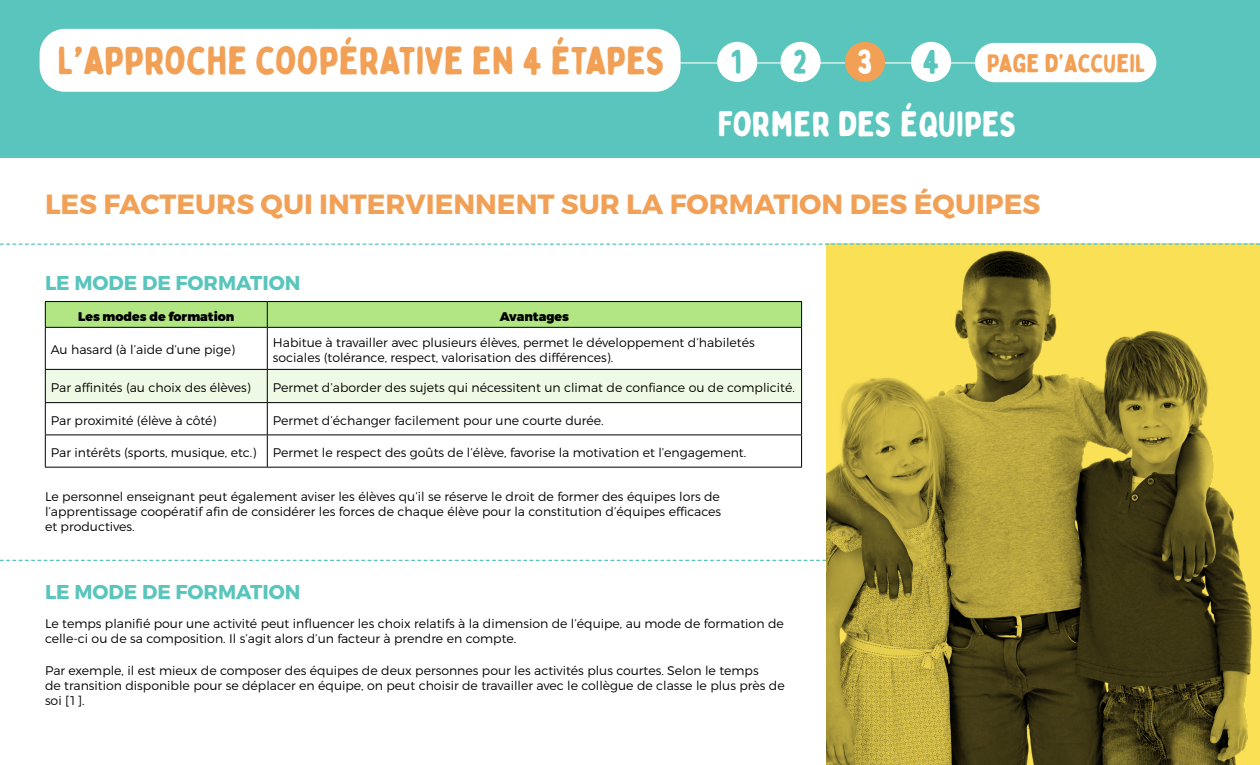
<style>
.page{position:relative;width:1260px;height:765px;background:#fff}
.page>*{position:absolute;margin:0;border:0;box-sizing:border-box;transform-origin:0 0}
.t1{font:39.25px "Bobby Jones Soft";color:#f1a056}
.t2{font:35.25px "Bobby Jones Soft";color:#fff}
.t3{font:33.75px "Bobby Jones Soft";color:#5ac5bc}
.t4{font:33.75px "Bobby Jones Soft";color:#fff}
.t5{font:700 27.75px "Montserrat";color:#f1a056}
.t6{font:25.38px "Bobby Jones Soft";letter-spacing:-.02em;color:#f1a056}
.t7{font:700 20px "Montserrat";color:#5ac5bc}
.t8{font:300 12.5px/15px "Montserrat";color:#000}
.t9{font:900 12.5px "Montserrat";color:#000}
.s1{font-family:"Montserrat";font-weight:700}
.s2{font-family:"Montserrat"}
</style>
<div class="page">
<svg style="left:0;top:560px;width:826px;height:1px"></svg>
<div style="left:46px;top:370px;width:755px;height:32px;background:#effae6"></div>
<hr style="left:45px;top:301px;width:222px;height:1px;background:#000">
<hr style="left:267px;top:301px;width:535px;height:1px;background:#000">
<svg style="left:45px;top:302px;width:757px;height:25px;background:#aee380"></svg>
<hr style="left:45px;top:327px;width:222px;height:1px;background:#000">
<hr style="left:45px;top:328px;width:1px;height:41px;background:#000">
<hr style="left:267px;top:327px;width:535px;height:1px;background:#000">
<hr style="left:267px;top:328px;width:1px;height:41px;background:#000">
<hr style="left:801px;top:328px;width:1px;height:41px;background:#000">
<hr style="left:45px;top:369px;width:222px;height:1px;background:#000">
<hr style="left:45px;top:370px;width:1px;height:32px;background:#000">
<hr style="left:267px;top:369px;width:535px;height:1px;background:#000">
<hr style="left:267px;top:370px;width:1px;height:32px;background:#000">
<hr style="left:801px;top:370px;width:1px;height:32px;background:#000">
<hr style="left:45px;top:402px;width:222px;height:1px;background:#000">
<hr style="left:45px;top:403px;width:1px;height:32px;background:#000">
<hr style="left:267px;top:402px;width:535px;height:1px;background:#000">
<hr style="left:267px;top:403px;width:1px;height:32px;background:#000">
<hr style="left:801px;top:403px;width:1px;height:32px;background:#000">
<hr style="left:45px;top:435px;width:222px;height:1px;background:#000">
<hr style="left:45px;top:435px;width:1px;height:32px;background:#000">
<hr style="left:267px;top:435px;width:535px;height:1px;background:#000">
<hr style="left:267px;top:435px;width:1px;height:32px;background:#000">
<hr style="left:801px;top:435px;width:1px;height:32px;background:#000">
<hr style="left:45px;top:467px;width:222px;height:1px;background:#000">
<hr style="left:267px;top:467px;width:535px;height:1px;background:#000">
<div style="left:0;top:0;width:1260px;height:158px;background:#5ac5bc"></div>
<div style="left:40px;top:29px;width:641px;height:63px;background:#fff;border-radius:25px"></div>
<hr style="left:665px;top:62px;width:327px;height:2px;background:#fff">
<div style="left:717px;top:42px;width:40px;height:40px;background:#fff;border-radius:50%"></div>
<div style="left:781px;top:42px;width:40px;height:40px;background:#fff;border-radius:50%"></div>
<div style="left:845px;top:42px;width:40px;height:40px;background:#f1a056;border-radius:50%"></div>
<div style="left:911px;top:42px;width:40px;height:40px;background:#fff;border-radius:50%"></div>
<div style="left:975px;top:43px;width:181px;height:39px;background:#fff;border-radius:20px"></div>
<img style="left:826px;top:245px;width:434px;height:520px">
<svg style="left:0;top:244px;width:1260px;height:1px"></svg>
<h1 class="t1" style="left:57px;top:37px;width:610px">L<span class="s1">’</span>APPROCHE COOPÉRATIVE EN 4 ÉTAPES</h1>
<h3 class="t3" style="left:731px;top:41px;width:13px">1</h3>
<h3 class="t3" style="left:793px;top:41px;width:16px">2</h3>
<h3 class="t4" style="left:857px;top:41px;width:17px">3</h3>
<h3 class="t3" style="left:922px;top:41px;width:19px">4</h3>
<h3 class="t6" style="left:987px;top:47px;width:161px">PAGE D<span class="s2">’</span>ACCUEIL</h3>
<h2 class="t2" style="left:718px;top:102px;width:301px">FORMER DES ÉQUIPES</h2>
<h3 class="t5" style="left:45px;top:187px;width:997px">LES FACTEURS QUI INTERVIENNENT SUR LA FORMATION DES ÉQUIPES</h3>
<h3 class="t7" style="left:45px;top:270px;width:257px">LE MODE DE FORMATION</h3>
<p class="t9" style="left:78px;top:308px;width:158px">Les modes de formation</p>
<p class="t9" style="left:500px;top:308px;width:71px">Avantages</p>
<p class="t8" style="left:51px;top:342px;width:186px">Au hasard (à l’aide d’une pige)</p>
<p class="t8" style="left:273px;top:335px;width:483px">Habitue à travailler avec plusieurs élèves, permet le développement d’habiletés sociales (tolérance, respect, valorisation des différences).</p>
<p class="t8" style="left:51px;top:380px;width:201px">Par affinités (au choix des élèves)</p>
<p class="t8" style="left:273px;top:380px;width:523px">Permet d’aborder des sujets qui nécessitent un climat de confiance ou de complicité.</p>
<p class="t8" style="left:51px;top:413px;width:167px">Par proximité (élève à côté)</p>
<p class="t8" style="left:273px;top:413px;width:332px">Permet d’échanger facilement pour une courte durée.</p>
<p class="t8" style="left:51px;top:445px;width:207px">Par intérêts (sports, musique, etc.)</p>
<p class="t8" style="left:273px;top:445px;width:475px">Permet le respect des goûts de l’élève, favorise la motivation et l’engagement.</p>
<p class="t8" style="left:45px;top:489px;width:678px;text-align:justify">Le personnel enseignant peut également aviser les élèves qu’il se réserve le droit de former des équipes lors de l’apprentissage coopératif afin de considérer les forces de chaque élève pour la constitution d’équipes efficaces et productives.</p>
<h3 class="t7" style="left:45px;top:579px;width:257px">LE MODE DE FORMATION</h3>
<p class="t8" style="left:45px;top:616px;width:740px">Le temps planifié pour une activité peut influencer les choix relatifs à la dimension de l’équipe, au mode de formation de celle-ci ou de sa composition. Il s’agit alors d’un facteur à prendre en compte.</p>
<p class="t8" style="left:45px;top:663px;width:741px">Par exemple, il est mieux de composer des équipes de deux personnes pour les activités plus courtes. Selon le temps<br>de transition disponible pour se déplacer en équipe, on peut choisir de travailler avec le collègue de classe le plus près de soi [1].</p>
</div>
